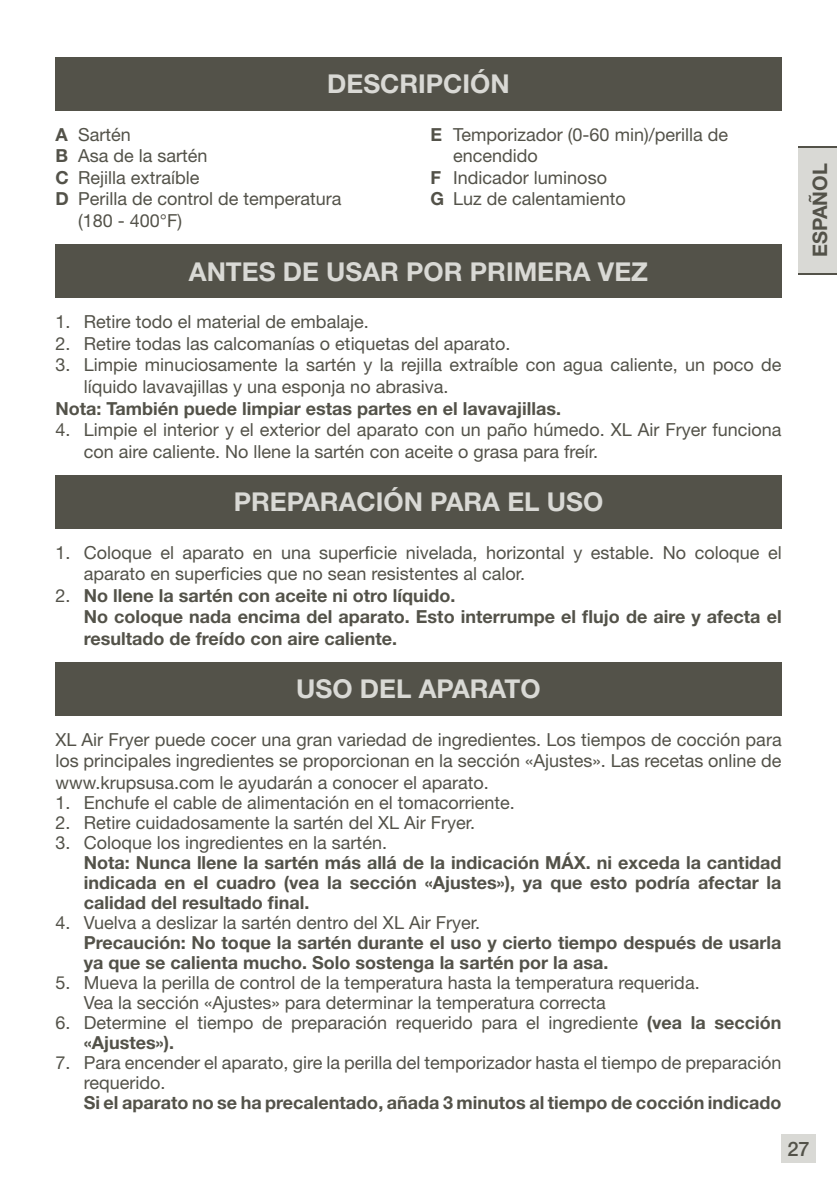
<style>
.page{position:relative;width:837px;height:1191px;background:#fff}
.page>*{position:absolute;margin:0;border:0;box-sizing:border-box;transform-origin:0 0}
.t1{font:700 26px "Helvetica Neue LT Std";color:#d9d9d5}
.t2{font:700 20px "Helvetica Neue LT Std";color:#535249}
.t3{font:500 20px "Helvetica Neue LT Std";color:#535249}
.t4{font:18px/21.6px "Helvetica Neue LT Std";color:#535249}
.t5{font:700 18px/20px "Helvetica Neue LT Std";color:#535249}
.s1{font-weight:700}
.s2{font-weight:400}
</style>
<div class="page">
<div style="left:781px;top:1134px;width:34px;height:28px;background:#d9d9d5"></div>
<div style="left:798px;top:146px;width:38px;height:128px;background:#d9d9d5"></div>
<hr style="left:798px;top:273px;width:38px;height:1px;background:#535249">
<hr style="left:798px;top:146px;width:38px;height:1px;background:#535249">
<div style="left:55px;top:57px;width:726px;height:54px;background:#535249"></div>
<div style="left:55px;top:244px;width:726px;height:54px;background:#535249"></div>
<div style="left:55px;top:475px;width:726px;height:54px;background:#535249"></div>
<div style="left:55px;top:662px;width:726px;height:54px;background:#535249"></div>
<h1 class="t1" style="left:327px;top:68px;width:184px">DESCRIPCIÓN</h1>
<p class="t4" style="left:55px;top:123px;width:77px"><span class="s1">A</span> Sartén</p>
<p class="t4" style="left:55px;top:145px;width:154px"><span class="s1">B</span> Asa de la sartén</p>
<p class="t4" style="left:55px;top:166px;width:145px"><span class="s1">C</span> Rejilla extraíble</p>
<p class="t4" style="left:55px;top:188px;width:288px"><span class="s1">D</span> Perilla de control de temperatura</p>
<p class="t4" style="left:78px;top:210px;width:105px">(180 - 400°F)</p>
<p class="t4" style="left:430px;top:123px;width:299px"><span class="s1">E</span> Temporizador (0-60 min)/perilla de</p>
<p class="t4" style="left:453px;top:145px;width:86px">encendido</p>
<p class="t4" style="left:430px;top:166px;width:178px"><span class="s1">F</span> Indicador luminoso</p>
<p class="t4" style="left:430px;top:188px;width:197px"><span class="s1">G</span> Luz de calentamiento</p>
<h1 class="t1" style="left:189px;top:255px;width:460px">ANTES DE USAR POR PRIMERA VEZ</h1>
<p class="t4" style="left:55px;top:311px;width:315px">1. Retire todo el material de embalaje.</p>
<p class="t4" style="left:55px;top:332px;width:456px">2. Retire todas las calcomanías o etiquetas del aparato.</p>
<p class="t4" style="left:84px;top:354px;width:699px;text-indent:-28px">3. Limpie minuciosamente la sartén y la rejilla extraíble con agua caliente, un poco de líquido lavavajillas y una esponja no abrasiva.</p>
<p class="t5" style="left:55px;top:398px;width:507px">Nota: También puede limpiar estas partes en el lavavajillas.</p>
<p class="t4" style="left:84px;top:419px;width:699px;text-indent:-28px">4. Limpie el interior y el exterior del aparato con un paño húmedo. XL Air Fryer funciona con aire caliente. No llene la sartén con aceite o grasa para freír.</p>
<h1 class="t1" style="left:234px;top:486px;width:371px">PREPARACIÓN PARA EL USO</h1>
<p class="t4" style="left:84px;top:541px;width:699px;text-indent:-28px">1. Coloque el aparato en una superficie nivelada, horizontal y estable. No coloque el aparato en superficies que no sean resistentes al calor.</p>
<p class="t5" style="left:84px;top:584px;width:699px;line-height:21.6px;text-indent:-28px"><span class="s2">2.</span> No llene la sartén con aceite ni otro líquido.<br>No coloque nada encima del aparato. Esto interrumpe el flujo de aire y afecta el resultado de freído con aire caliente.</p>
<h1 class="t1" style="left:296px;top:673px;width:246px">USO DEL APARATO</h1>
<p class="t4" style="left:55px;top:728px;width:727px;text-align:justify">XL Air Fryer puede cocer una gran variedad de ingredientes. Los tiempos de cocción para los principales ingredientes se proporcionan en la sección «Ajustes». Las recetas online de www.krupsusa.com le ayudarán a conocer el aparato.</p>
<p class="t4" style="left:55px;top:791px;width:461px">1. Enchufe el cable de alimentación en el tomacorriente.</p>
<p class="t4" style="left:55px;top:811px;width:421px">2. Retire cuidadosamente la sartén del XL Air Fryer.</p>
<p class="t4" style="left:55px;top:831px;width:333px">3. Coloque los ingredientes en la sartén.</p>
<p class="t5" style="left:84px;top:852px;width:699px;text-align:justify">Nota: Nunca llene la sartén más allá de la indicación MÁX. ni exceda la cantidad indicada en el cuadro (vea la sección «Ajustes»), ya que esto podría afectar la calidad del resultado final.</p>
<p class="t4" style="left:55px;top:911px;width:426px">4. Vuelva a deslizar la sartén dentro del XL Air Fryer.</p>
<p class="t5" style="left:84px;top:932px;width:699px">Precaución: No toque la sartén durante el uso y cierto tiempo después de usarla ya que se calienta mucho. Solo sostenga la sartén por la asa.</p>
<p class="t4" style="left:84px;top:972px;width:617px;line-height:20px;text-indent:-28px">5. Mueva la perilla de control de la temperatura hasta la temperatura requerida.<br>Vea la sección «Ajustes» para determinar la temperatura correcta</p>
<p class="t4" style="left:84px;top:1012px;width:699px;line-height:20px;text-indent:-28px">6. Determine el tiempo de preparación requerido para el ingrediente <span class="s1">(vea la sección «Ajustes»).</span></p>
<p class="t4" style="left:84px;top:1052px;width:699px;line-height:20px;text-indent:-28px">7. Para encender el aparato, gire la perilla del temporizador hasta el tiempo de preparación requerido.</p>
<p class="t5" style="left:84px;top:1092px;width:699px">Si el aparato no se ha precalentado, añada 3 minutos al tiempo de cocción indicado</p>
<p class="t2" style="left:807px;top:257px;width:95px;rotate:-90deg">ESPAÑOL</p>
<p class="t3" style="left:787px;top:1136px;width:24px">27</p>
</div>
